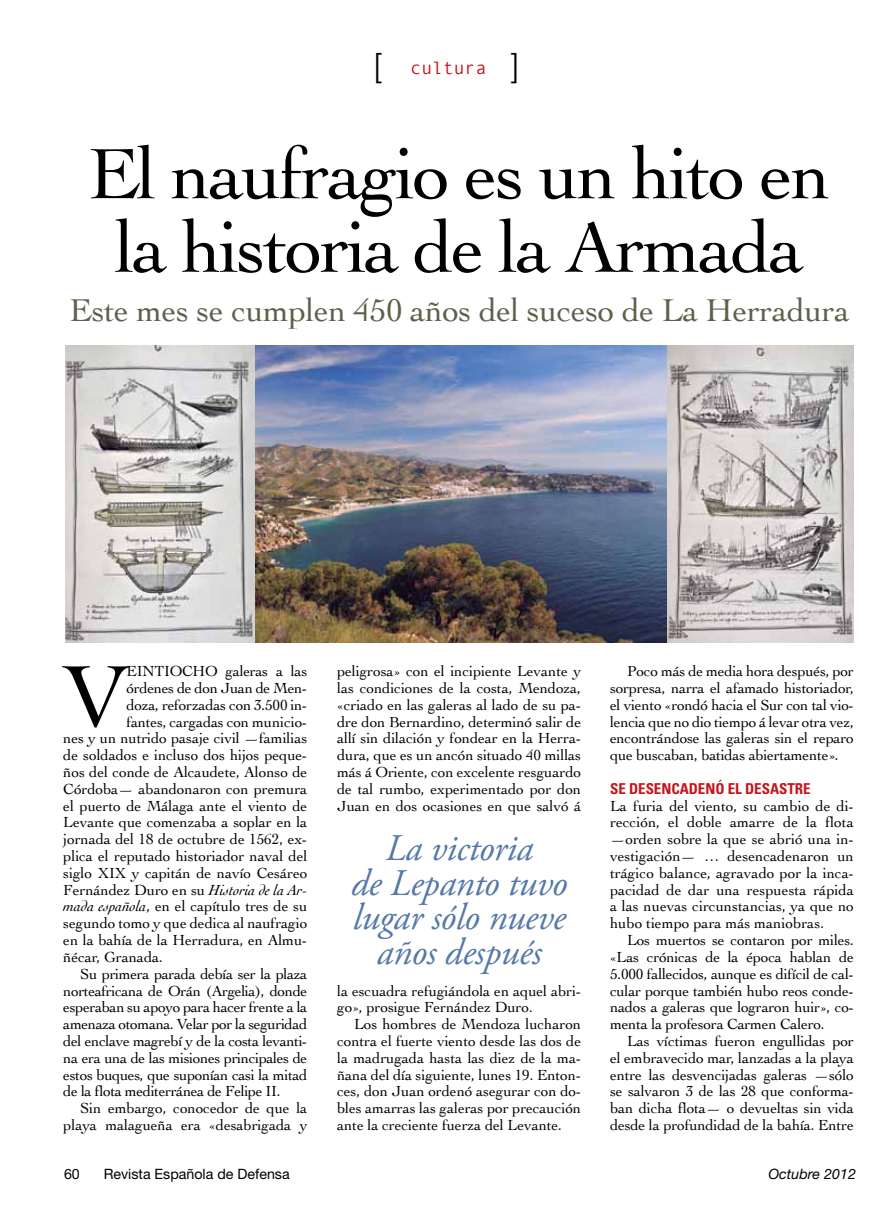
<style>
.page{position:relative;width:893px;height:1217px;background:#fff}
.page>*{position:absolute;margin:0;border:0;box-sizing:border-box;transform-origin:0 0}
.t1{font:92.4px "Cochin";color:#000}
.t2{font:75px/73.5px "Cochin";letter-spacing:-.03em;color:#000;text-align:center}
.t3{font:italic 37.5px/34.5px "Adobe Garamond Pro";letter-spacing:-.01em;color:#5579a8;text-align:center}
.t4{font:33px "Cochin";letter-spacing:-.01em;color:#5f604b}
.t5{font:300 33px "Helvetica Neue";color:#000}
.t6{font:18px "Monotypecom";color:#c4161c}
.t7{font:15.3px/16.8px "Cochin";letter-spacing:-.005em;color:#000;text-align:justify}
.t8{font:15.3px "Cochin";letter-spacing:-.025em;color:#000}
.t9{font:700 condensed 15px "Univers";letter-spacing:-.005em;color:#c4161c}
.t10{font:14.25px "Helvetica Neue";color:#000}
.t11{font:italic 14.25px "Helvetica Neue";color:#000}
.s1{font-family:"Helvetica Neue";font-weight:300;font-size:33px;color:#000}
.s2{font-style:italic}
</style>
<div class="page">
<img style="left:65px;top:346px;width:603px;height:296px">
<img style="left:668px;top:346px;width:186px;height:296px">
<h3 class="t5" style="left:374px;top:45px;width:9px">[</h3>
<p class="t6" style="left:411px;top:57px;width:110px">cultura <span class="s1">]</span></p>
<h2 class="t2" style="left:88px;top:134px;width:744px">El naufragio es un hito en la historia de la Armada</h2>
<h3 class="t4" style="left:69px;top:288px;width:782px">Este mes se cumplen 450 años del suceso de La Herradura</h3>
<p class="t7" style="left:126px;top:662px;width:182px">EINTIOCHO galeras a las</p>
<p class="t7" style="left:126px;top:678px;width:182px">órdenes de don Juan de Men-</p>
<p class="t7" style="left:126px;top:695px;width:182px">doza, reforzadas con 3.500 in-</p>
<p class="t7" style="left:126px;top:712px;width:182px">fantes, cargadas con municio-</p>
<p class="t7" style="left:63px;top:729px;width:246px">nes y un nutrido pasaje civil —familias</p>
<p class="t7" style="left:63px;top:746px;width:246px">de soldados e incluso dos hijos peque-</p>
<p class="t7" style="left:63px;top:762px;width:246px">ños del conde de Alcaudete, Alonso de</p>
<p class="t7" style="left:63px;top:779px;width:246px">Córdoba— abandonaron con premura</p>
<p class="t7" style="left:63px;top:796px;width:245px">el puerto de Málaga ante el viento de</p>
<p class="t7" style="left:63px;top:813px;width:246px">Levante que comenzaba a soplar en la</p>
<p class="t7" style="left:63px;top:830px;width:246px">jornada del 18 de octubre de 1562, ex-</p>
<p class="t7" style="left:63px;top:846px;width:246px">plica el reputado historiador naval del</p>
<p class="t7" style="left:63px;top:863px;width:246px">siglo XIX y capitán de navío Cesáreo</p>
<p class="t7" style="left:63px;top:880px;width:246px">Fernández Duro en su <span class="s2">Historia de la Ar-</span></p>
<p class="t7" style="left:63px;top:897px;width:246px"><span class="s2">mada española</span>, en el capítulo tres de su</p>
<p class="t7" style="left:63px;top:914px;width:246px">segundo tomo y que dedica al naufragio</p>
<p class="t7" style="left:63px;top:930px;width:246px">en la bahía de la Herradura, en Almu-</p>
<p class="t7" style="left:63px;top:947px;width:101px">ñécar, Granada.</p>
<p class="t8" style="left:80px;top:963px;width:229px">Su primera parada debía ser la plaza</p>
<p class="t8" style="left:63px;top:979px;width:246px">norteafricana de Orán (Argelia), donde</p>
<p class="t8" style="left:63px;top:996px;width:246px">esperaban su apoyo para hacer frente a la</p>
<p class="t8" style="left:63px;top:1013px;width:246px">amenaza otomana. Velar por la seguridad</p>
<p class="t8" style="left:63px;top:1030px;width:246px">del enclave magrebí y de la costa levanti-</p>
<p class="t8" style="left:63px;top:1047px;width:246px">na era una de las misiones principales de</p>
<p class="t8" style="left:63px;top:1063px;width:246px">estos buques, que suponían casi la mitad</p>
<p class="t8" style="left:63px;top:1080px;width:219px">de la flota mediterránea de Felipe II.</p>
<p class="t7" style="left:80px;top:1098px;width:228px">Sin embargo, conocedor de que la</p>
<p class="t7" style="left:63px;top:1115px;width:246px">playa malagueña era «desabrigada y</p>
<h1 class="t1" style="left:63px;top:634px;width:67px">V</h1>
<p class="t7" style="left:337px;top:662px;width:246px">peligrosa» con el incipiente Levante y las condiciones de la costa, Mendoza, «criado en las galeras al lado de su pa&shy;dre don Bernardino, determinó salir de allí sin dilación y fondear en la Herra&shy;dura, que es un ancón situado 40 millas más á Oriente, con excelente resguardo de tal rumbo, experimentado por don Juan en dos ocasiones en que salvó á</p>
<h3 class="t3" style="left:351px;top:831px;width:218px">La victoria<br>de Lepanto tuvo lugar sólo nueve años después</h3>
<p class="t7" style="left:337px;top:981px;width:246px">la escuadra refugiándola en aquel abri&shy;go», prosigue Fernández Duro.</p>
<p class="t7" style="left:337px;top:1014px;width:246px;text-indent:17px">Los hombres de Mendoza lucharon contra el fuerte viento desde las dos de la madrugada hasta las diez de la ma&shy;ñana del día siguiente, lunes 19. Enton&shy;ces, don Juan ordenó asegurar con do&shy;bles amarras las galeras por precaución ante la creciente fuerza del Levante.</p>
<p class="t7" style="left:610px;top:662px;width:245px;text-indent:17px">Poco más de media hora después, por sorpresa, narra el afamado historiador, el viento «rondó hacia el Sur con tal vio&shy;lencia que no dio tiempo á levar otra vez, encontrándose las galeras sin el reparo que buscaban, batidas abiertamente».</p>
<p class="t9" style="left:610px;top:779px;width:202px">SE DESENCADENÓ EL DESASTRE</p>
<p class="t7" style="left:610px;top:796px;width:245px">La furia del viento, su cambio de di&shy;rección, el doble amarre de la flota —orden sobre la que se abrió una in&shy;vestigación— … desencadenaron un trágico balance, agravado por la inca&shy;pacidad de dar una respuesta rápida a las nuevas circunstancias, ya que no hubo tiempo para más maniobras.</p>
<p class="t7" style="left:610px;top:930px;width:245px;text-indent:17px">Los muertos se contaron por miles. «Las crónicas de la época hablan de 5.000 fallecidos, aunque es difícil de cal&shy;cular porque también hubo reos conde&shy;nados a galeras que lograron huir», co&shy;menta la profesora Carmen Calero.</p>
<p class="t7" style="left:610px;top:1031px;width:245px;text-indent:17px">Las víctimas fueron engullidas por el embravecido mar, lanzadas a la playa entre las desvencijadas galeras —sólo se salvaron 3 de las 28 que conforma&shy;ban dicha flota— o devueltas sin vida desde la profundidad de la bahía. Entre</p>
<p class="t10" style="left:64px;top:1164px;width:17px">60</p>
<p class="t10" style="left:104px;top:1164px;width:188px">Revista Española de Defensa</p>
<p class="t11" style="left:768px;top:1164px;width:89px">Octubre 2012</p>
</div>
